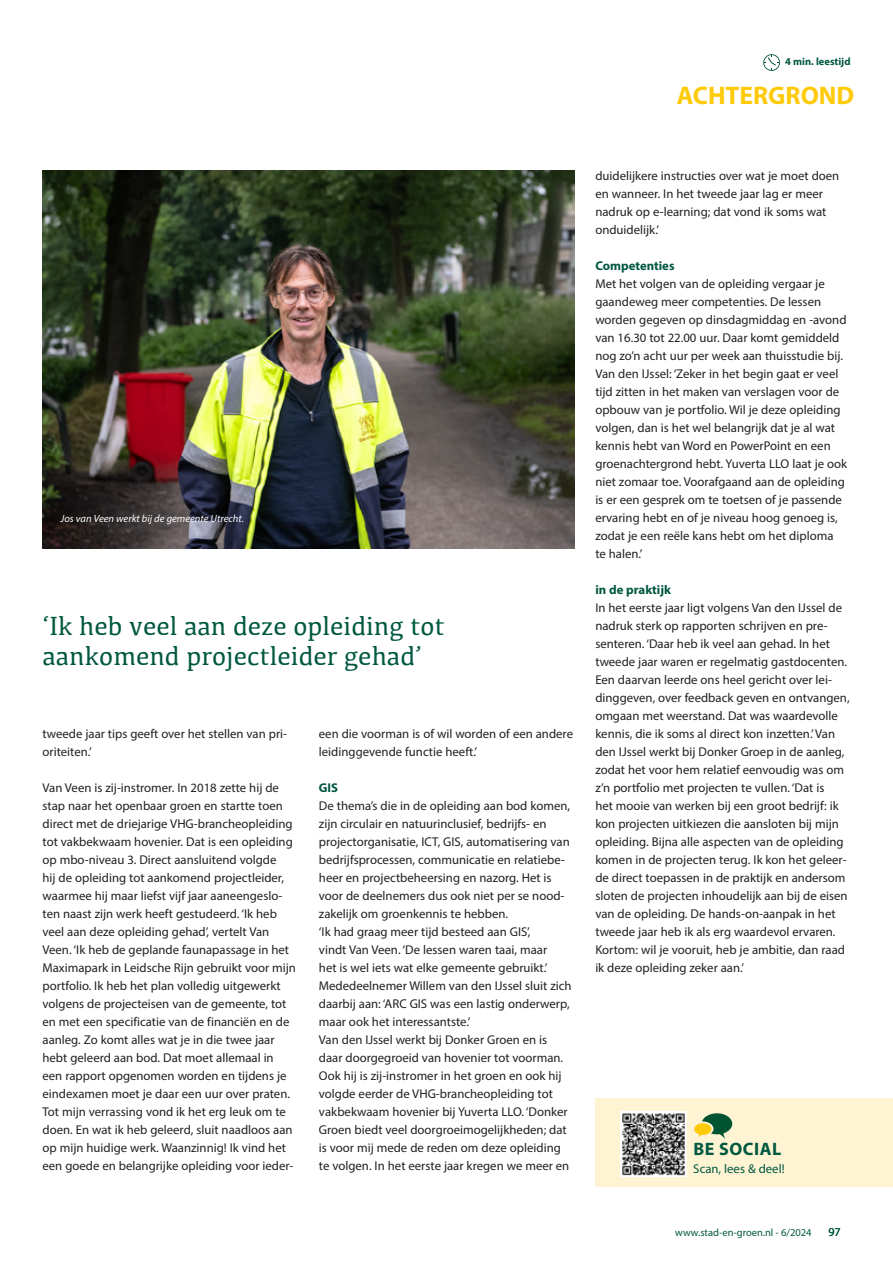
<style>
.page{position:relative;width:893px;height:1263px;background:#fff}
.page>*{position:absolute;margin:0;border:0;box-sizing:border-box;transform-origin:0 0}
.t1{font:27px/30px "Kefa";color:#005840}
.t2{font:700 25.5px "Myriad Pro";color:#feca0a}
.t3{font:700 18px "Myriad Pro";letter-spacing:.03em;color:#005840}
.t4{font:12.75px/18px "Myriad Pro";color:#231f20}
.t5{font:700 12.75px "Myriad Pro";color:#005840}
.t6{font:12.75px "Myriad Pro";color:#005840}
.t7{font:12px "Myriad Pro";color:#005840}
.t8{font:italic 10.5px "Myriad Pro";color:#fff}
.t9{font:10.5px "Myriad Pro";color:#005840}
.t10{font:700 10.5px "Myriad Pro";color:#005840}
</style>
<div class="page">
<img style="left:43px;top:170px;width:531px;height:379px">
<svg style="left:763px;top:54px;width:17px;height:17px"></svg>
<div style="left:595px;top:1098px;width:298px;height:88px;background:#fef3d2"></div>
<img style="left:621px;top:1111px;width:65px;height:66px">
<svg style="left:694px;top:1113px;width:38px;height:26px"></svg>
<p class="t10" style="left:785px;top:55px;width:67px">4 min. leestijd</p>
<h2 class="t2" style="left:677px;top:79px;width:179px">ACHTERGROND</h2>
<p class="t8" style="left:61px;top:512px;width:185px">Jos van Veen werkt bij de gemeente Utrecht.</p>
<h1 class="t1" style="left:43px;top:610px;width:404px">‘Ik heb veel aan deze opleiding tot aankomend projectleider gehad’</h1>
<p class="t4" style="left:43px;top:725px;width:246px">tweede jaar tips geeft over het stellen van pri&shy;oriteiten.’</p>
<p class="t4" style="left:43px;top:779px;width:255px">Van Veen is zij-instromer. In 2018 zette hij de stap naar het openbaar groen en startte toen direct met de driejarige VHG-brancheopleiding tot vakbekwaam hovenier. Dat is een opleiding op mbo-niveau 3. Direct aansluitend volgde<br>hij de opleiding tot aankomend projectleider, waarmee hij maar liefst vijf jaar aaneengeslo&shy;ten naast zijn werk heeft gestudeerd. ‘Ik heb veel aan deze opleiding gehad’, vertelt Van Veen. ‘Ik heb de geplande faunapassage in het Maximapark in Leidsche Rijn gebruikt voor mijn portfolio. Ik heb het plan volledig uitgewerkt volgens de projecteisen van de gemeente, tot en met een specificatie van de financiën en de aanleg. Zo komt alles wat je in die twee jaar hebt geleerd aan bod. Dat moet allemaal in een rapport opgenomen worden en tijdens je eindexamen moet je daar een uur over praten.<br>Tot mijn verrassing vond ik het erg leuk om te doen. En wat ik heb geleerd, sluit naadloos aan op mijn huidige werk. Waanzinnig! Ik vind het een goede en belangrijke opleiding voor ieder-</p>
<p class="t4" style="left:319px;top:725px;width:256px">een die voorman is of wil worden of een andere leidinggevende functie heeft.’</p>
<p class="t5" style="left:319px;top:779px;width:21px">GIS</p>
<p class="t4" style="left:319px;top:797px;width:254px">De thema’s die in de opleiding aan bod komen, zijn circulair en natuurinclusief, bedrijfs- en projectorganisatie, ICT, GIS, automatisering van bedrijfsprocessen, communicatie en relatiebe&shy;heer en projectbeheersing en nazorg. Het is voor de deelnemers dus ook niet per se nood&shy;zakelijk om groenkennis te hebben.<br>‘Ik had graag meer tijd besteed aan GIS’,<br>vindt Van Veen. ‘De lessen waren taai, maar<br>het is wel iets wat elke gemeente gebruikt.’ Mededeelnemer Willem van den IJssel sluit zich daarbij aan: ‘ARC GIS was een lastig onderwerp, maar ook het interessantste.’<br>Van den IJssel werkt bij Donker Groen en is daar doorgegroeid van hovenier tot voorman.<br>Ook hij is zij-instromer in het groen en ook hij volgde eerder de VHG-brancheopleiding tot vakbekwaam hovenier bij Yuverta LLO. ‘Donker Groen biedt veel doorgroeimogelijkheden; dat is voor mij mede de reden om deze opleiding te volgen. In het eerste jaar kregen we meer en</p>
<p class="t4" style="left:595px;top:167px;width:246px">duidelijkere instructies over wat je moet doen en wanneer. In het tweede jaar lag er meer nadruk op e-learning; dat vond ik soms wat onduidelijk.’</p>
<p class="t5" style="left:595px;top:258px;width:81px">Competenties</p>
<p class="t4" style="left:595px;top:275px;width:253px">Met het volgen van de opleiding vergaar je gaandeweg meer competenties. De lessen worden gegeven op dinsdagmiddag en -avond van 16.30 tot 22.00 uur. Daar komt gemiddeld nog zo’n acht uur per week aan thuisstudie bij.<br>Van den IJssel: ‘Zeker in het begin gaat er veel tijd zitten in het maken van verslagen voor de opbouw van je portfolio. Wil je deze opleiding volgen, dan is het wel belangrijk dat je al wat kennis hebt van Word en PowerPoint en een groenachtergrond hebt. Yuverta LLO laat je ook niet zomaar toe. Voorafgaand aan de opleiding is er een gesprek om te toetsen of je passende ervaring hebt en of je niveau hoog genoeg is, zodat je een reële kans hebt om het diploma<br>te halen.’</p>
<p class="t5" style="left:595px;top:582px;width:77px">in de praktijk</p>
<p class="t4" style="left:595px;top:599px;width:256px">In het eerste jaar ligt volgens Van den IJssel de nadruk sterk op rapporten schrijven en pre&shy;senteren. ‘Daar heb ik veel aan gehad. In het tweede jaar waren er regelmatig gastdocenten.<br>Een daarvan leerde ons heel gericht over lei&shy;dinggeven, over feedback geven en ontvangen, omgaan met weerstand. Dat was waardevolle kennis, die ik soms al direct kon inzetten.’ Van den IJssel werkt bij Donker Groep in de aanleg, zodat het voor hem relatief eenvoudig was om z’n portfolio met projecten te vullen. ‘Dat is<br>het mooie van werken bij een groot bedrijf: ik kon projecten uitkiezen die aansloten bij mijn opleiding. Bijna alle aspecten van de opleiding komen in de projecten terug. Ik kon het geleer&shy;de direct toepassen in de praktijk en andersom sloten de projecten inhoudelijk aan bij de eisen van de opleiding. De hands-on-aanpak in het tweede jaar heb ik als erg waardevol ervaren.<br>Kortom: wil je vooruit, heb je ambitie, dan raad ik deze opleiding zeker aan.’</p>
<h3 class="t3" style="left:693px;top:1137px;width:89px">BE SOCIAL</h3>
<p class="t6" style="left:693px;top:1161px;width:93px">Scan, lees &amp; deel!</p>
<p class="t9" style="left:675px;top:1226px;width:138px">www.stad-en-groen.nl - 6/2024</p>
<p class="t7" style="left:828px;top:1224px;width:14px">97</p>
</div>
